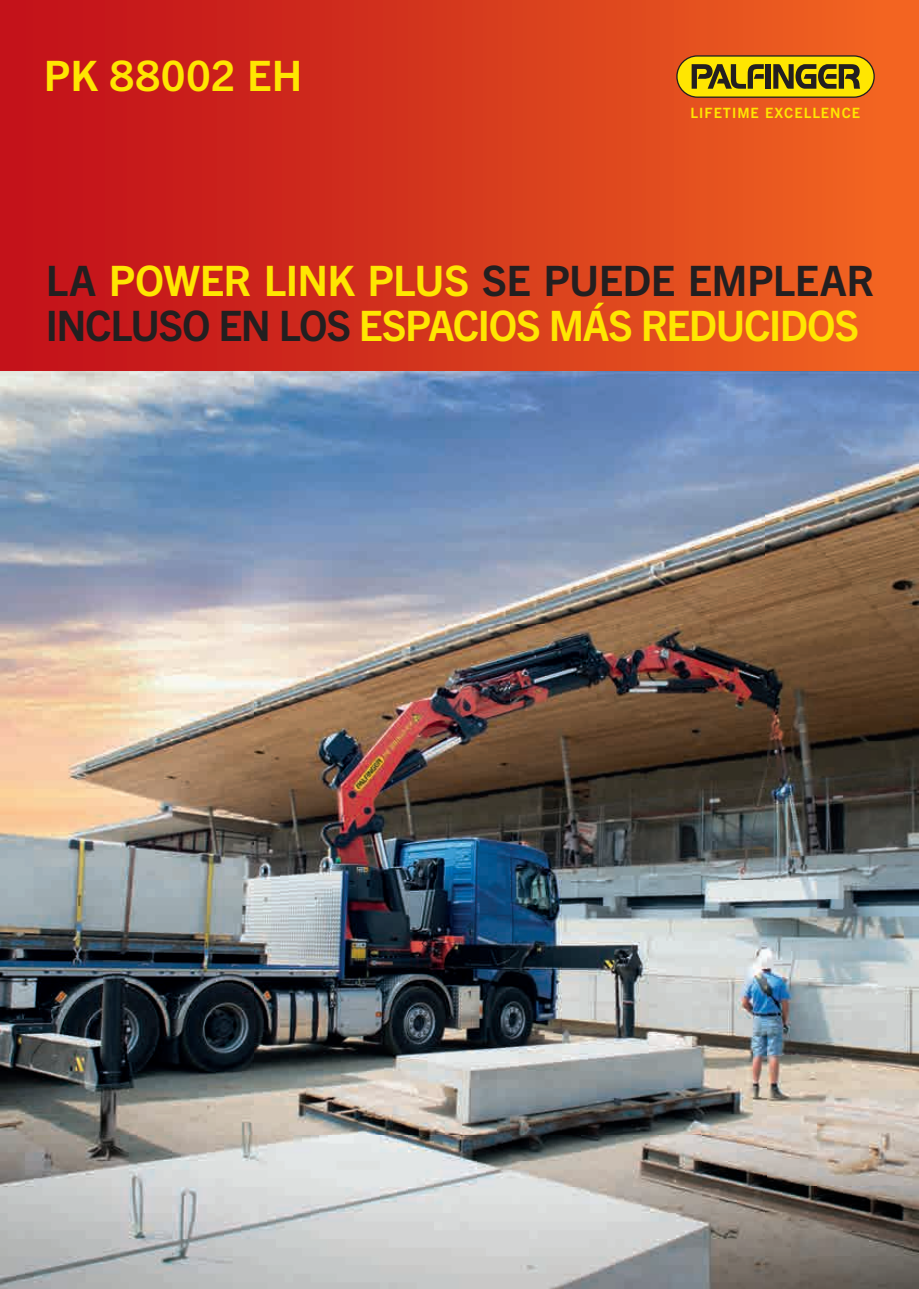
<style>
.page{position:relative;width:919px;height:1289px;background:#fff}
.page>*{position:absolute;margin:0;border:0;box-sizing:border-box;transform-origin:0 0}
.t1{font:700 42px/45px "Trade Gothic Next LT Pro";letter-spacing:-.02em;color:#ffe601}
.t2{font:700 42px "Trade Gothic Next LT Pro";letter-spacing:.02em;color:#ffe601}
.t3{font:700 14.25px "Trade Gothic Next LT Pro";letter-spacing:.07em;color:#ffe601}
.s1{color:#231f20}
</style>
<div class="page">
<img style="left:0;top:370px;width:918px;height:918px">
<div style="left:0;top:0;width:918px;height:370px;background:linear-gradient(to right,#bf0c1a,#f16621)"></div>
<svg style="left:676px;top:55px;width:198px;height:43px;background:#b2990d"></svg>
<p class="t2" style="left:44px;top:47px;width:260px">PK 88002 EH</p>
<p class="t3" style="left:690px;top:103px;width:171px">LIFETIME EXCELLENCE</p>
<p class="t1" style="left:46px;top:255px;width:830px"><span class="s1">LA</span> POWER LINK PLUS <span class="s1">SE PUEDE EMPLEAR<br>INCLUSO EN LOS</span> ESPACIOS MÁS REDUCIDOS</p>
</div>
